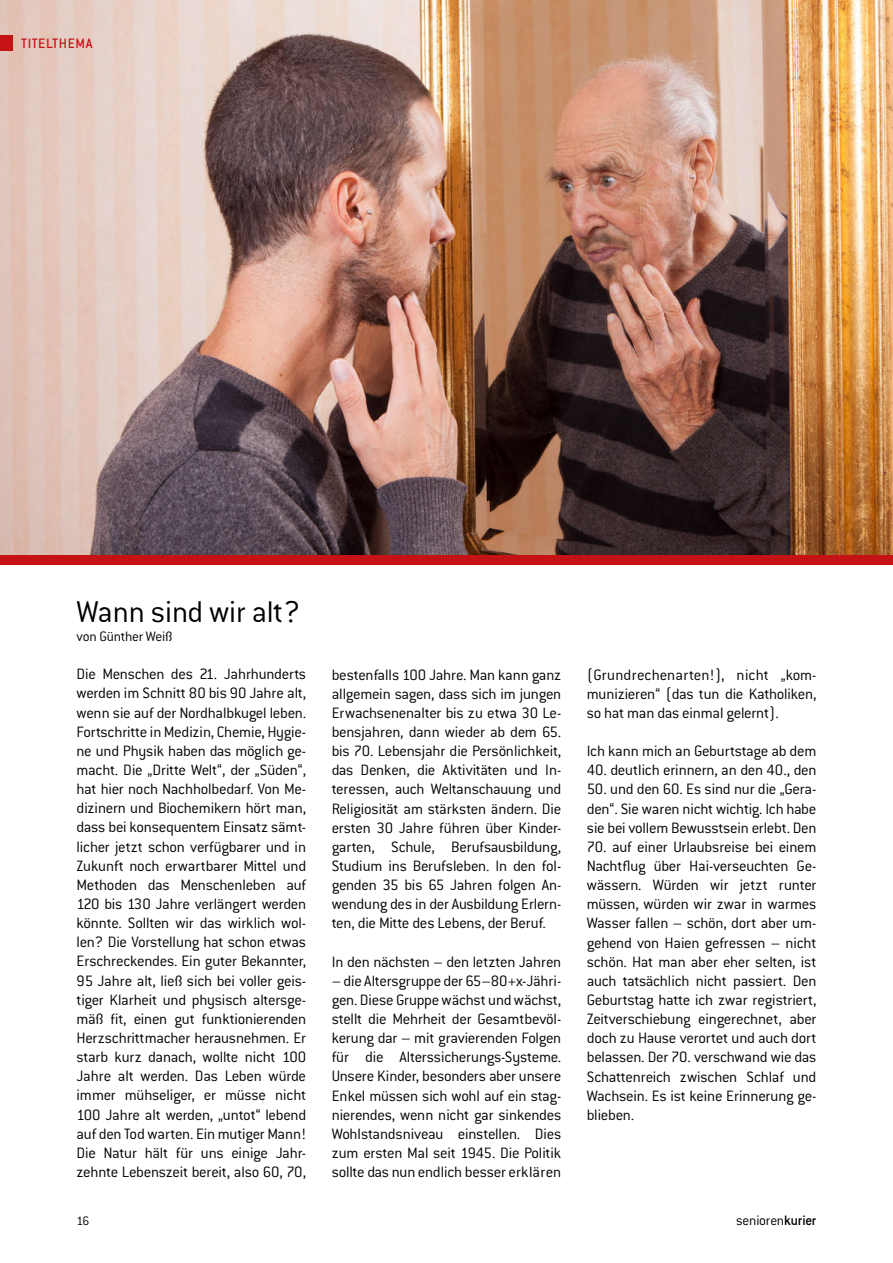
<style>
.page{position:relative;width:893px;height:1263px;background:#fff}
.page>*{position:absolute;margin:0;border:0;box-sizing:border-box;transform-origin:0 0}
.ArtikelHead{font:300 33px "Conduit ITC Pro";color:#000}
.Fließtext_Blocksatz{font:300 16.5px/19.2px "Conduit ITC Pro";letter-spacing:-.015em;color:#000;text-align:justify}
.AutorIn_Textende{font:300 15px "Conduit ITC Pro";letter-spacing:-.015em;color:#000}
.Kapitelmarkierung{font:500 15px "Conduit ITC Pro";letter-spacing:.04em;color:#c51315}
.t1{font:300 13.5px "Conduit ITC Pro";color:#000}
.s1{font-weight:500}
</style>
<div class="page">
<img style="left:0;top:0;width:893px;height:555px">
<div style="left:0;top:555px;width:893px;height:9px;background:#c51315"></div>
<div style="left:0;top:35px;width:13px;height:16px;background:#c51315"></div>
<p class="Kapitelmarkierung" style="left:21px;top:35px;width:73px">TITELTHEMA</p>
<p class="ArtikelHead" style="left:77px;top:594px;width:225px">Wann sind wir alt?</p>
<p class="AutorIn_Textende" style="left:77px;top:628px;width:98px">von Günther Weiß</p>
<p class="Fließtext_Blocksatz" style="left:77px;top:665px;width:231px">Die Menschen des 21. Jahrhunderts werden im Schnitt 80 bis 90 Jahre alt, wenn sie auf der Nordhalbkugel leben.<br>Fortschritte in Medizin, Chemie, Hygie&shy;ne und Physik haben das möglich ge&shy;macht. Die „Dritte Welt“, der „Süden“, hat hier noch Nachholbedarf. Von Me&shy;dizinern und Biochemikern hört man, dass bei konsequentem Einsatz sämt&shy;licher jetzt schon verfügbarer und in Zukunft noch erwartbarer Mittel und Methoden das Menschenleben auf 120 bis 130 Jahre verlängert werden könnte. Sollten wir das wirklich wol&shy;len? Die Vorstellung hat schon etwas Erschreckendes. Ein guter Bekannter, 95 Jahre alt, ließ sich bei voller geis&shy;tiger Klarheit und physisch altersge&shy;mäß fit, einen gut funktionierenden Herzschrittmacher herausnehmen. Er starb kurz danach, wollte nicht 100<br>Jahre alt werden. Das Leben würde immer mühseliger, er müsse nicht 100 Jahre alt werden, „untot“ lebend auf den Tod warten. Ein mutiger Mann!</p>
<p class="Fließtext_Blocksatz" style="left:77px;top:1143px;width:231px">Die Natur hält für uns einige Jahr&shy;zehnte Lebenszeit bereit, also 60, 70,</p>
<p class="Fließtext_Blocksatz" style="left:332px;top:665px;width:231px">bestenfalls 100 Jahre. Man kann ganz allgemein sagen, dass sich im jungen Erwachsenenalter bis zu etwa 30 Le&shy;bensjahren, dann wieder ab dem 65. bis 70. Lebensjahr die Persönlichkeit, das Denken, die Aktivitäten und In&shy;teressen, auch Weltanschauung und Religiosität am stärksten ändern. Die ersten 30 Jahre führen über Kinder&shy;garten, Schule, Berufsausbildung, Studium ins Berufsleben. In den fol&shy;genden 35 bis 65 Jahren folgen An&shy;wendung des in der Ausbildung Erlern&shy;ten, die Mitte des Lebens, der Beruf.</p>
<p class="Fließtext_Blocksatz" style="left:332px;top:952px;width:231px">In den nächsten – den letzten Jahren</p>
<p class="Fließtext_Blocksatz" style="left:332px;top:971px;width:231px">– die Altersgruppe der 65–80+x-Jähri&shy;gen. Diese Gruppe wächst und wächst, stellt die Mehrheit der Gesamtbevöl&shy;kerung dar – mit gravierenden Folgen für die Alterssicherungs-Systeme.<br>Unsere Kinder, besonders aber unsere Enkel müssen sich wohl auf ein stag&shy;nierendes, wenn nicht gar sinkendes Wohlstandsniveau einstellen. Dies zum ersten Mal seit 1945. Die Politik sollte das nun endlich besser erklären</p>
<p class="Fließtext_Blocksatz" style="left:587px;top:665px;width:231px">(Grundrechenarten!), nicht „kom&shy;munizieren“ (das tun die Katholiken, so hat man das einmal gelernt).</p>
<p class="Fließtext_Blocksatz" style="left:587px;top:742px;width:231px">Ich kann mich an Geburtstage ab dem</p>
<p class="Fließtext_Blocksatz" style="left:587px;top:761px;width:231px">40. deutlich erinnern, an den 40., den</p>
<p class="Fließtext_Blocksatz" style="left:587px;top:780px;width:231px">50. und den 60. Es sind nur die „Gera&shy;den“. Sie waren nicht wichtig. Ich habe sie bei vollem Bewusstsein erlebt. Den</p>
<p class="Fließtext_Blocksatz" style="left:587px;top:837px;width:231px">70. auf einer Urlaubsreise bei einem Nachtflug über Hai-verseuchten Ge&shy;wässern. Würden wir jetzt runter müssen, würden wir zwar in warmes Wasser fallen – schön, dort aber um&shy;gehend von Haien gefressen – nicht schön. Hat man aber eher selten, ist auch tatsächlich nicht passiert. Den Geburtstag hatte ich zwar registriert, Zeitverschiebung eingerechnet, aber doch zu Hause verortet und auch dort belassen. Der 70. verschwand wie das Schattenreich zwischen Schlaf und Wachsein. Es ist keine Erinnerung ge&shy;blieben.</p>
<p class="t1" style="left:77px;top:1213px;width:14px">16</p>
<p class="AutorIn_Textende" style="left:736px;top:1212px;width:82px">senioren<span class="s1">kurier</span></p>
</div>
